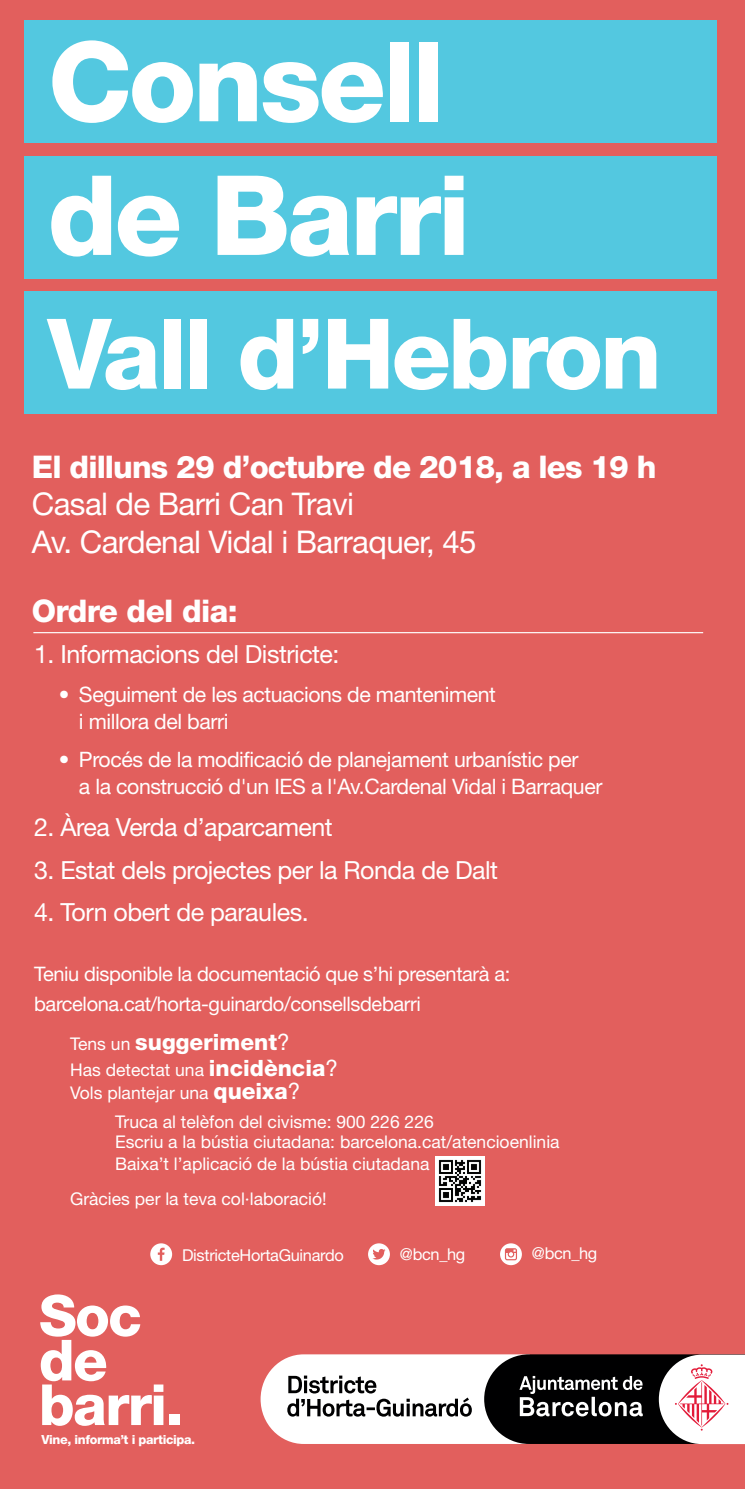
<style>
.page{position:relative;width:745px;height:1489px;background:#fff}
.page>*{position:absolute;margin:0;border:0;box-sizing:border-box;transform-origin:0 0}
.t1{font:800 110.88px/133.6px "Helvetica Neue";letter-spacing:-.03em;color:#fff}
.t2{font:800 97.5px "Helvetica Neue";letter-spacing:-.03em;color:#fff}
.t3{font:800 56.75px/44.6px "Helvetica Neue";letter-spacing:-.03em;color:#fff}
.t4{font:31.25px/37.5px "Helvetica Neue";letter-spacing:-.02em;color:#fff}
.t5{font:800 31.25px "Helvetica Neue";letter-spacing:-.03em;color:#fff}
.t6{font:25px "Helvetica Neue";letter-spacing:-.02em;color:#fff}
.t7{font:800 22.5px "Helvetica Neue";color:#fff}
.t8{font:21.25px/26.2px "Helvetica Neue";letter-spacing:-.02em;color:#fff}
.t9{font:20px/30px "Helvetica Neue";letter-spacing:-.02em;color:#fff}
.t10{font:17.5px/22.5px "Helvetica Neue";color:#fff}
.t11{font:16.38px "Helvetica Neue";letter-spacing:-.02em;color:#fff}
.t12{font:800 12.5px "Helvetica Neue";letter-spacing:-.03em;color:#fff}
.s1{font-weight:400;font-size:17.5px}
.s2{font-weight:400}
.s3{font-weight:800;font-size:22.5px}
.s4{font-size:22.5px}
</style>
<div class="page">
<div style="left:0;top:0;width:744px;height:1488px;background:#e25f5d"></div>
<div style="left:24px;top:21px;width:692px;height:122px;background:#53c8e0"></div>
<div style="left:24px;top:156px;width:692px;height:122px;background:#53c8e0"></div>
<div style="left:24px;top:291px;width:692px;height:122px;background:#53c8e0"></div>
<hr style="left:33px;top:632px;width:669px;height:1px;background:#fff">
<svg style="left:368px;top:1243px;width:21px;height:21px"></svg>
<svg style="left:150px;top:1243px;width:22px;height:21px"></svg>
<svg style="left:500px;top:1243px;width:21px;height:21px"></svg>
<svg style="left:260px;top:1354px;width:484px;height:89px;background:#a09a9b"></svg>
<img style="left:435px;top:1156px;width:49px;height:49px">
<h1 class="t1" style="left:48px;top:15px;width:424px">Consell de Barri</h1>
<h2 class="t2" style="left:48px;top:296px;width:615px">Vall d’Hebron</h2>
<h3 class="t5" style="left:32px;top:448px;width:626px">El dilluns 29 d’octubre de 2018, a les 19 h</h3>
<h3 class="t4" style="left:32px;top:485px;width:446px">Casal de Barri Can Travi<br>Av. Cardenal Vidal i Barraquer, 45</h3>
<h3 class="t5" style="left:32px;top:592px;width:207px">Ordre del dia:</h3>
<h3 class="t6" style="left:34px;top:639px;width:306px">1. Informacions del Districte:</h3>
<p class="t8" style="left:79px;top:681px;width:418px;text-indent:-20px">• Seguiment de les actuacions de manteniment i millora del barri</p>
<p class="t8" style="left:79px;top:746px;width:524px;text-indent:-20px">• Procés de la modificació de planejament urbanístic per<br>a la construcció d'un IES a l'Av.Cardenal Vidal i Barraquer</p>
<h3 class="t6" style="left:34px;top:812px;width:300px">2. Àrea Verda d’aparcament</h3>
<h3 class="t6" style="left:34px;top:854px;width:465px">3. Estat dels projectes per la Ronda de Dalt</h3>
<h3 class="t6" style="left:34px;top:897px;width:276px">4. Torn obert de paraules.</h3>
<p class="t9" style="left:34px;top:958px;width:477px">Teniu disponible la documentació que s’hi presentarà a: barcelona.cat/horta-guinardo/consellsdebarri</p>
<p class="t7" style="left:70px;top:1028px;width:221px"><span class="s1">Tens un</span> suggeriment<span class="s2">?</span></p>
<p class="t10" style="left:70px;top:1058px;width:269px">Has detectat una <span class="s3">incidència</span><span class="s4">?<br></span>Vols plantejar una <span class="s3">queixa</span><span class="s4">?</span></p>
<p class="t10" style="left:115px;top:1110px;width:446px;line-height:20px">Truca al telèfon del civisme: 900 226 226<br>Escriu a la bústia ciutadana: barcelona.cat/atencioenlinia</p>
<p class="t10" style="left:70px;top:1145px;width:361px;line-height:35px;text-indent:45px">Baixa’t l’aplicació de la bústia ciutadana<br>Gràcies per la teva col·laboració!</p>
<p class="t11" style="left:182px;top:1245px;width:163px">DistricteHortaGuinardo</p>
<p class="t11" style="left:399px;top:1243px;width:67px">@bcn_hg</p>
<p class="t11" style="left:531px;top:1243px;width:67px">@bcn_hg</p>
<h3 class="t3" style="left:39px;top:1292px;width:146px">Soc de barri.</h3>
<p class="t12" style="left:41px;top:1431px;width:155px">Vine, informa’t i participa.</p>
</div>
